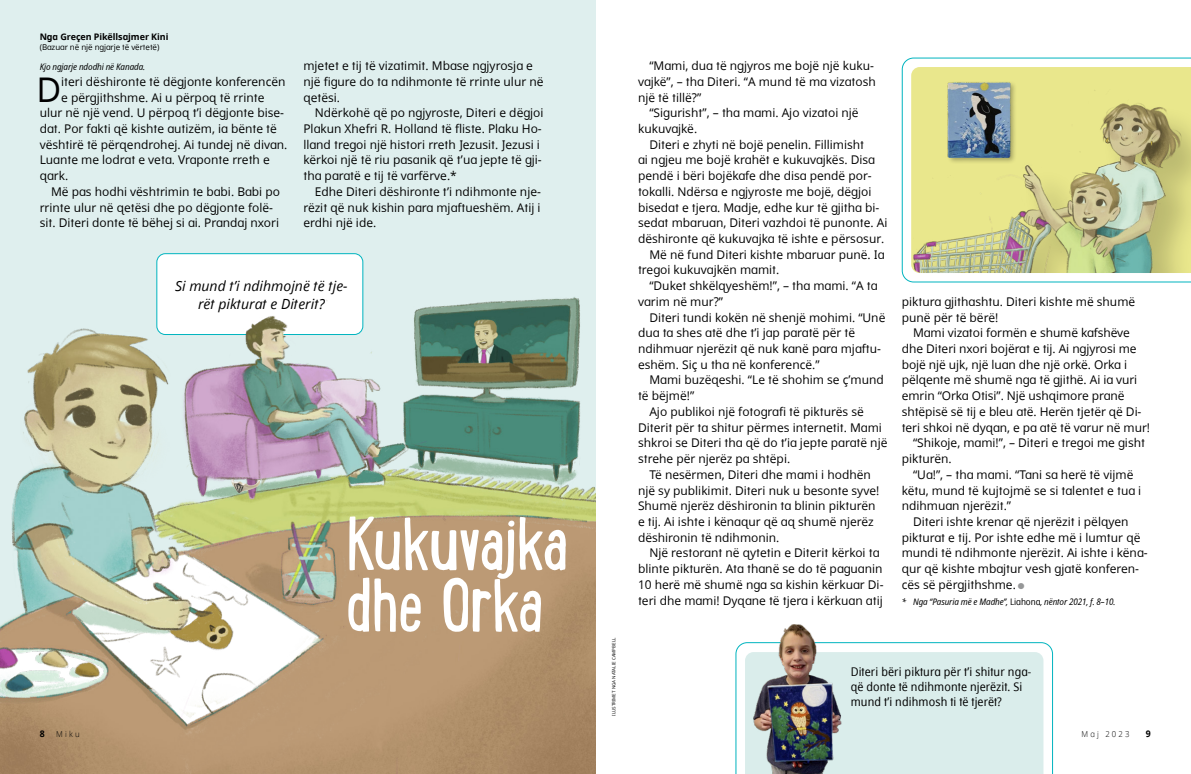
<style>
.page{position:relative;width:1191px;height:774px;background:#fff}
.page>*{position:absolute;margin:0;border:0;box-sizing:border-box;transform-origin:0 0}
.t1{font:82px/61.5px "Lunch Box";letter-spacing:-.035em;color:#fff}
.p1_first{font:34px "Dots Solidlds Lat";color:#000}
.t2{font:italic 14px/18px "Dots Solidlds Lat";color:#000;text-align:center}
.p1{font:12px/15.7px "Dots Solidlds Lat";color:#000}
.p1_first-2{font:12px "Dots Solidlds Lat";color:#000}
.t3{font:12px/15px "Dots Solid Condlds Lat";letter-spacing:.01em;color:#000}
.t4{font:700 9.2px "Dots Solidlds Lat";color:#000;scale:.95 1}
.p1_note_symbol-1_onl{font:italic 9px "Dots Solid Condlds Lat";letter-spacing:-.01em;color:#000}
.p1-author-name{font:700 9px "Dots Solidlds Lat";letter-spacing:-.005em;color:#000}
.p1_bio{font:italic 9px "Dots Solid Condlds Lat";letter-spacing:-.01em;color:#000}
.t5{font:300 8.2px "Dots Solidlds Lat";letter-spacing:.28em;color:#000;scale:.95 1}
.p1_author-role{font:8px "Dots Solidlds Lat";letter-spacing:-.005em;color:#000}
.FIGimg-CRDT_para{font:4.5px "Dots Solidlds Lat";color:#000}
.s1{font-family:"Ding P Ilds Dpi";font-size:8.5px;color:#969798}
.s2{font-style:normal}
</style>
<div class="page">
<div style="left:0;top:0;width:595px;height:642px;background:#dfefee"></div>
<svg style="left:735px;top:642px;width:318px;height:132px"></svg>
<svg style="left:901px;top:57px;width:290px;height:226px"></svg>
<svg style="left:911px;top:67px;width:280px;height:35px"></svg>
<div style="left:849px;top:652px;width:194px;height:122px;background:#daedeb"></div>
<div style="left:157px;top:254px;width:206px;height:80px;background:#fff;border-radius:9px"></div>
<div style="left:156px;top:253px;width:207px;height:82px;border:1px solid #00b4bf;border-radius:9px"></div>
<img style="left:0;top:290px;width:595px;height:484px">
<img style="left:744px;top:624px;width:105px;height:150px">
<div style="left:912px;top:102px;width:279px;height:171px;background:#000;opacity:.2"></div>
<img style="left:911px;top:70px;width:270px;height:203px">
<img style="left:231px;top:479px;width:29px;height:14px">
<p class="p1-author-name" style="left:40px;top:30px;width:130px">Nga Greçen Pikëllsajmer Kini</p>
<p class="p1_author-role" style="left:40px;top:41px;width:121px">(Bazuar në një ngjarje të vërtetë)</p>
<p class="p1_bio" style="left:40px;top:60px;width:107px">Kjo ngjarje ndodhi në Kanada.</p>
<p class="p1_first" style="left:36px;top:64px;width:26px">D</p>
<p class="p1_first-2" style="left:61px;top:73px;width:226px">iteri dëshironte të dëgjonte konferencën</p>
<p class="p1_first-2" style="left:61px;top:88px;width:205px">e përgjithshme. Ai u përpoq të rrinte</p>
<p class="p1_first-2" style="left:40px;top:104px;width:246px">ulur në një vend. U përpoq t’i dëgjonte bise-</p>
<p class="p1_first-2" style="left:40px;top:120px;width:239px">dat. Por fakti që kishte autizëm, ia bënte të</p>
<p class="p1_first-2" style="left:40px;top:136px;width:249px">vështirë të përqendrohej. Ai tundej në divan.</p>
<p class="p1_first-2" style="left:40px;top:151px;width:232px">Luante me lodrat e veta. Vraponte rreth e</p>
<p class="p1_first-2" style="left:40px;top:167px;width:30px">qark.</p>
<p class="p1" style="left:40px;top:184px;width:242px;text-indent:11px">Më pas hodhi vështrimin te babi. Babi po rrinte ulur në qetësi dhe po dëgjonte folë&shy;sit. Diteri donte të bëhej si ai. Prandaj nxori</p>
<p class="p1" style="left:303px;top:58px;width:242px">mjetet e tij të vizatimit. Mbase ngjyrosja e një figure do ta ndihmonte të rrinte ulur në qetësi.</p>
<p class="p1" style="left:303px;top:105px;width:242px;text-indent:11px">Ndërkohë që po ngjyroste, Diteri e dëgjoi Plakun Xhefri R. Holland të fliste. Plaku Ho&shy;lland tregoi një histori rreth Jezusit. Jezusi i kërkoi një të riu pasanik që t’ua jepte të gji&shy;tha paratë e tij të varfërve.*</p>
<p class="p1" style="left:303px;top:184px;width:239px;text-align:justify;text-indent:11px">Edhe Diteri dëshironte t’i ndihmonte nje&shy;rëzit që nuk kishin para mjaftueshëm. Atij i erdhi një ide.</p>
<p class="t2" style="left:175px;top:277px;width:174px">Si mund t’i ndihmojnë të tje&shy;rët pikturat e Diterit?</p>
<p class="t1" style="left:346px;top:509px;width:225px">Kukuvajka dhe Orka</p>
<p class="FIGimg-CRDT_para" style="left:610px;top:716px;width:80px;rotate:-90deg">ILUSTRIMET NGA NATALIE CAMPBELL</p>
<p class="p1" style="left:638px;top:58px;width:239px;text-indent:11px">“Mami, dua të ngjyros me bojë një kuku&shy;vajkë”, – tha Diteri. “A mund të ma vizatosh një të tillë?”</p>
<p class="p1" style="left:638px;top:105px;width:222px;text-indent:11px">“Sigurisht”, – tha mami. Ajo vizatoi një kukuvajkë.</p>
<p class="p1" style="left:638px;top:137px;width:251px;text-indent:11px">Diteri e zhyti në bojë penelin. Fillimisht<br>ai ngjeu me bojë krahët e kukuvajkës. Disa pendë i bëri bojëkafe dhe disa pendë por&shy;tokalli. Ndërsa e ngjyroste me bojë, dëgjoi bisedat e tjera. Madje, edhe kur të gjitha bi&shy;sedat mbaruan, Diteri vazhdoi të punonte. Ai dëshironte që kukuvajka të ishte e përsosur.</p>
<p class="p1" style="left:638px;top:247px;width:248px;text-indent:11px">Më në fund Diteri kishte mbaruar punë. Ia tregoi kukuvajkën mamit.</p>
<p class="p1" style="left:638px;top:278px;width:241px;text-indent:11px">“Duket shkëlqyeshëm!”, – tha mami. “A ta varim në mur?”</p>
<p class="p1" style="left:638px;top:309px;width:249px;text-indent:11px">Diteri tundi kokën në shenjë mohimi. “Unë dua ta shes atë dhe t’i jap paratë për të ndihmuar njerëzit që nuk kanë para mjaftu&shy;eshëm. Siç u tha në konferencë.”</p>
<p class="p1" style="left:638px;top:372px;width:247px;text-indent:11px">Mami buzëqeshi. “Le të shohim se ç’mund të bëjmë!”</p>
<p class="p1" style="left:638px;top:404px;width:251px;text-indent:11px">Ajo publikoi një fotografi të pikturës së Diterit për ta shitur përmes internetit. Mami shkroi se Diteri tha që do t’ia jepte paratë një strehe për njerëz pa shtëpi.</p>
<p class="p1" style="left:638px;top:467px;width:243px;text-indent:11px">Të nesërmen, Diteri dhe mami i hodhën një sy publikimit. Diteri nuk u besonte syve!<br>Shumë njerëz dëshironin ta blinin pikturën e tij. Ai ishte i kënaqur që aq shumë njerëz dëshironin të ndihmonin.</p>
<p class="p1" style="left:638px;top:545px;width:247px;text-indent:11px">Një restorant në qytetin e Diterit kërkoi ta blinte pikturën. Ata thanë se do të paguanin 10 herë më shumë nga sa kishin kërkuar Di&shy;teri dhe mami! Dyqane të tjera i kërkuan atij</p>
<p class="p1" style="left:901px;top:294px;width:235px">piktura gjithashtu. Diteri kishte më shumë punë për të bërë!</p>
<p class="p1" style="left:901px;top:325px;width:250px;text-indent:11px">Mami vizatoi formën e shumë kafshëve dhe Diteri nxori bojërat e tij. Ai ngjyrosi me bojë një ujk, një luan dhe një orkë. Orka i pëlqente më shumë nga të gjithë. Ai ia vuri emrin “Orka Otisi”. Një ushqimore pranë shtëpisë së tij e bleu atë. Herën tjetër që Di&shy;teri shkoi në dyqan, e pa atë të varur në mur!</p>
<p class="p1" style="left:901px;top:435px;width:245px;text-indent:11px">“Shikoje, mami!”, – Diteri e tregoi me gisht pikturën.</p>
<p class="p1" style="left:901px;top:467px;width:241px;text-indent:11px">“Ua!”, – tha mami. “Tani sa herë të vijmë këtu, mund të kujtojmë se si talentet e tua i ndihmuan njerëzit.”</p>
<p class="p1" style="left:901px;top:514px;width:247px;text-indent:11px">Diteri ishte krenar që njerëzit i pëlqyen pikturat e tij. Por ishte edhe më i lumtur që mundi të ndihmonte njerëzit. Ai ishte i këna&shy;qur që kishte mbajtur vesh gjatë konferen&shy;cës së përgjithshme. <span class="s1">●</span></p>
<p class="p1_note_symbol-1_onl" style="left:901px;top:595px;width:215px">* Nga “Pasuria më e Madhe”, <span class="s2">Liahona</span>, nëntor 2021, f. 8–10.</p>
<p class="t3" style="left:850px;top:664px;width:182px">Diteri bëri piktura për t’i shitur nga&shy;që donte të ndihmonte njerëzit. Si mund t’i ndihmosh ti të tjerët?</p>
<p class="t4" style="left:40px;top:727px;width:7px">8</p>
<p class="t5" style="left:56px;top:728px;width:26px">Miku</p>
<p class="t5" style="left:1081px;top:728px;width:52px">Maj 2023</p>
<p class="t4" style="left:1146px;top:727px;width:7px">9</p>
</div>
